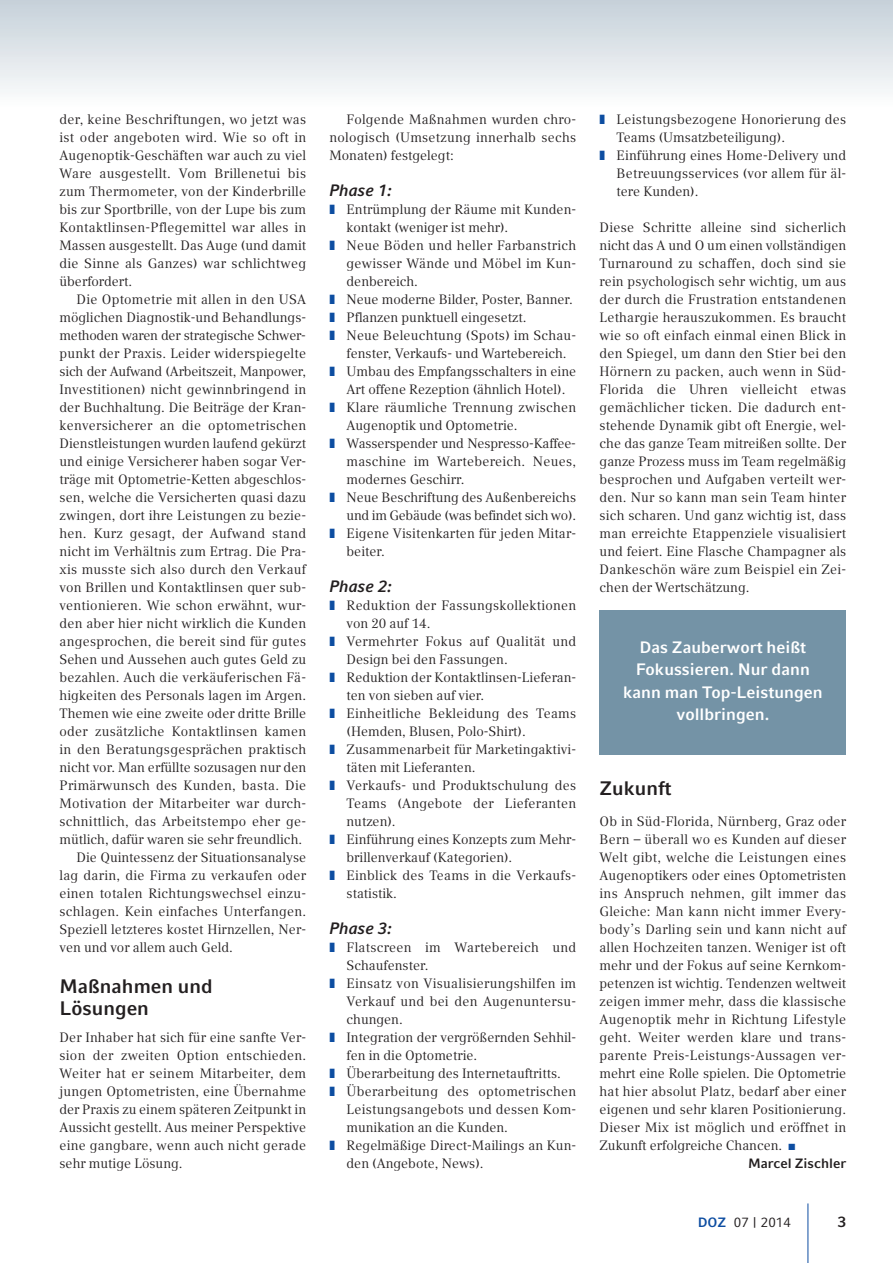
<style>
.page{position:relative;width:893px;height:1263px;background:#fff}
.page>*{position:absolute;margin:0;border:0;box-sizing:border-box;transform-origin:0 0}
.t1{font:700 19.5px/22.5px "Compatil Fact LT Pro";color:#231f20}
.t2{font:700 16.5px/22.5px "Compatil Fact LT Pro";color:#fff;text-align:center}
.t3{font:italic 700 16.5px "Compatil Fact LT Pro";color:#231f20}
.t4{font:700 15px "Compatil Fact LT Pro";color:#231f20}
.t5{font:13.5px/18px "Compatil Text LT Pro";letter-spacing:.01em;color:#231f20;text-align:justify}
.t6{font:13.5px "Compatil Text LT Pro";letter-spacing:-.015em;color:#231f20}
.t7{font:700 13.5px "Compatil Fact LT Pro";color:#231f20}
.t8{font:13.5px "Compatil Fact LT Pro";color:#231f20}
.s1{color:#0d4da1}
.s2{font-weight:700;color:#0d4da1}
</style>
<div class="page">
<hr style="left:807px;top:1203px;width:1px;height:60px;background:#0d4da1">
<div style="left:600px;top:610px;width:246px;height:144px;background:#7493a6"></div>
<p class="t5" style="left:60px;top:112px;width:248px">der, keine Beschriftungen, wo jetzt was ist oder angeboten wird. Wie so oft in Augenoptik-Geschäften war auch zu viel Ware ausgestellt. Vom Brillenetui bis zum Thermometer, von der Kinderbrille bis zur Sportbrille, von der Lupe bis zum Kontaktlinsen-Pflegemittel war alles in Massen ausgestellt. Das Auge (und damit die Sinne als Ganzes) war schlichtweg überfordert.</p>
<p class="t5" style="left:77px;top:292px;width:231px">Die Optometrie mit allen in den USA</p>
<p class="t5" style="left:60px;top:310px;width:248px">möglichen Diagnostik-und Behandlungs-</p>
<p class="t6" style="left:60px;top:331px;width:248px">methoden waren der strategische Schwer-</p>
<p class="t5" style="left:60px;top:346px;width:248px">punkt der Praxis. Leider widerspiegelte</p>
<p class="t6" style="left:60px;top:367px;width:248px">sich der Aufwand (Arbeitszeit, Manpower,</p>
<p class="t5" style="left:60px;top:382px;width:248px">Investitionen) nicht gewinnbringend in</p>
<p class="t5" style="left:60px;top:400px;width:248px">der Buchhaltung. Die Beiträge der Kran-</p>
<p class="t5" style="left:60px;top:418px;width:248px">kenversicherer an die optometrischen</p>
<p class="t5" style="left:60px;top:436px;width:248px">Dienstleistungen wurden laufend gekürzt</p>
<p class="t5" style="left:60px;top:454px;width:248px">und einige Versicherer haben sogar Ver-</p>
<p class="t5" style="left:60px;top:472px;width:248px">träge mit Optometrie-Ketten abgeschlos-</p>
<p class="t5" style="left:60px;top:490px;width:248px">sen, welche die Versicherten quasi dazu</p>
<p class="t5" style="left:60px;top:508px;width:248px">zwingen, dort ihre Leistungen zu bezie-</p>
<p class="t5" style="left:60px;top:526px;width:248px">hen. Kurz gesagt, der Aufwand stand</p>
<p class="t5" style="left:60px;top:544px;width:248px">nicht im Verhältnis zum Ertrag. Die Pra-</p>
<p class="t5" style="left:60px;top:562px;width:248px">xis musste sich also durch den Verkauf</p>
<p class="t5" style="left:60px;top:580px;width:248px">von Brillen und Kontaktlinsen quer sub-</p>
<p class="t5" style="left:60px;top:598px;width:248px">ventionieren. Wie schon erwähnt, wur-</p>
<p class="t5" style="left:60px;top:616px;width:248px">den aber hier nicht wirklich die Kunden</p>
<p class="t5" style="left:60px;top:634px;width:248px">angesprochen, die bereit sind für gutes</p>
<p class="t5" style="left:60px;top:652px;width:248px">Sehen und Aussehen auch gutes Geld zu</p>
<p class="t5" style="left:60px;top:670px;width:248px">bezahlen. Auch die verkäuferischen Fä-</p>
<p class="t5" style="left:60px;top:688px;width:248px">higkeiten des Personals lagen im Argen.</p>
<p class="t5" style="left:60px;top:706px;width:248px">Themen wie eine zweite oder dritte Brille</p>
<p class="t5" style="left:60px;top:724px;width:248px">oder zusätzliche Kontaktlinsen kamen</p>
<p class="t5" style="left:60px;top:742px;width:248px">in den Beratungsgesprächen praktisch</p>
<p class="t5" style="left:60px;top:760px;width:248px">nicht vor. Man erfüllte sozusagen nur den</p>
<p class="t5" style="left:60px;top:778px;width:248px">Primärwunsch des Kunden, basta. Die</p>
<p class="t5" style="left:60px;top:796px;width:248px">Motivation der Mitarbeiter war durch-</p>
<p class="t5" style="left:60px;top:814px;width:248px">schnittlich, das Arbeitstempo eher ge-</p>
<p class="t5" style="left:60px;top:832px;width:244px">mütlich, dafür waren sie sehr freundlich.</p>
<p class="t5" style="left:77px;top:850px;width:231px">Die Quintessenz der Situationsanalyse</p>
<p class="t5" style="left:60px;top:868px;width:248px">lag darin, die Firma zu verkaufen oder</p>
<p class="t5" style="left:60px;top:886px;width:248px">einen totalen Richtungswechsel einzu-</p>
<p class="t5" style="left:60px;top:904px;width:248px">schlagen. Kein einfaches Unterfangen.</p>
<p class="t5" style="left:60px;top:922px;width:248px">Speziell letzteres kostet Hirnzellen, Ner-</p>
<p class="t5" style="left:60px;top:940px;width:175px">ven und vor allem auch Geld.</p>
<h1 class="t1" style="left:60px;top:977px;width:155px">Maßnahmen und<br>Lösungen</h1>
<p class="t5" style="left:60px;top:1030px;width:248px">Der Inhaber hat sich für eine sanfte Ver&shy;sion der zweiten Option entschieden.<br>Weiter hat er seinem Mitarbeiter, dem jungen Optometristen, eine Übernahme der Praxis zu einem späteren Zeitpunkt in Aussicht gestellt. Aus meiner Perspektive eine gangbare, wenn auch nicht gerade sehr mutige Lösung.</p>
<p class="t5" style="left:330px;top:112px;width:248px;text-indent:17px">Folgende Maßnahmen wurden chro&shy;nologisch (Umsetzung innerhalb sechs Monaten) festgelegt:</p>
<p class="t3" style="left:330px;top:185px;width:64px">Phase 1:</p>
<p class="t5" style="left:347px;top:202px;width:231px;text-align:left">Entrümplung der Räume mit Kunden&shy;kontakt (weniger ist mehr).<br>Neue Böden und heller Farbanstrich gewisser Wände und Möbel im Kun&shy;denbereich.<br>Neue moderne Bilder, Poster, Banner.<br>Pflanzen punktuell eingesetzt.<br>Neue Beleuchtung (Spots) im Schau&shy;fenster, Verkaufs- und Wartebereich.<br>Umbau des Empfangsschalters in eine<br>Art offene Rezeption (ähnlich Hotel).<br>Klare räumliche Trennung zwischen<br>Augenoptik und Optometrie.<br>Wasserspender und Nespresso-Kaffee&shy;maschine im Wartebereich. Neues, modernes Geschirr.<br>Neue Beschriftung des Außenbereichs und im Gebäude (was befindet sich wo).<br>Eigene Visitenkarten für jeden Mitar&shy;beiter.</p>
<p class="t3" style="left:330px;top:581px;width:64px">Phase 2:</p>
<p class="t5" style="left:347px;top:598px;width:231px;text-align:left">Reduktion der Fassungskollektionen von 20 auf 14.<br>Vermehrter Fokus auf Qualität und<br>Design bei den Fassungen.<br>Reduktion der Kontaktlinsen-Lieferan&shy;ten von sieben auf vier.<br>Einheitliche Bekleidung des Teams (Hemden, Blusen, Polo-Shirt).<br>Zusammenarbeit für Marketingaktivi&shy;täten mit Lieferanten.<br>Verkaufs- und Produktschulung des<br>Teams (Angebote der Lieferanten nutzen).<br>Einführung eines Konzepts zum Mehr&shy;brillenverkauf (Kategorien).<br>Einblick des Teams in die Verkaufs&shy;statistik.</p>
<p class="t3" style="left:330px;top:923px;width:64px">Phase 3:</p>
<p class="t5" style="left:347px;top:940px;width:231px;text-align:left">Flatscreen im Wartebereich und<br>Schaufenster.<br>Einsatz von Visualisierungshilfen im<br>Verkauf und bei den Augenuntersu&shy;chungen.<br>Integration der vergrößernden Sehhil&shy;fen in die Optometrie.<br>Überarbeitung des Internetauftritts.<br>Überarbeitung des optometrischen<br>Leistungsangebots und dessen Kom&shy;munikation an die Kunden.<br>Regelmäßige Direct-Mailings an Kun&shy;den (Angebote, News).</p>
<p class="t5" style="left:617px;top:112px;width:231px;text-align:left">Leistungsbezogene Honorierung des<br>Teams (Umsatzbeteiligung).<br>Einführung eines Home-Delivery und<br>Betreuungsservices (vor allem für äl&shy;tere Kunden).</p>
<p class="t5" style="left:600px;top:220px;width:248px">Diese Schritte alleine sind sicherlich nicht das A und O um einen vollständigen Turnaround zu schaffen, doch sind sie rein psychologisch sehr wichtig, um aus der durch die Frustration entstandenen Lethargie herauszukommen. Es braucht wie so oft einfach einmal einen Blick in den Spiegel, um dann den Stier bei den Hörnern zu packen, auch wenn in Süd-Florida die Uhren vielleicht etwas gemächlicher ticken. Die dadurch ent&shy;stehende Dynamik gibt oft Energie, wel&shy;che das ganze Team mitreißen sollte. Der ganze Prozess muss im Team regelmäßig besprochen und Aufgaben verteilt wer&shy;den. Nur so kann man sein Team hinter sich scharen. Und ganz wichtig ist, dass man erreichte Etappenziele visualisiert und feiert. Eine Flasche Champagner als Dankeschön wäre zum Beispiel ein Zei&shy;chen der Wertschätzung.</p>
<p class="t2" style="left:623px;top:638px;width:201px">Das Zauberwort heißt<br>Fokussieren. Nur dann kann man Top-Leistungen vollbringen.</p>
<h1 class="t1" style="left:600px;top:779px;width:74px">Zukunft</h1>
<p class="t5" style="left:600px;top:814px;width:248px">Ob in Süd-Florida, Nürnberg, Graz oder Bern – überall wo es Kunden auf dieser Welt gibt, welche die Leistungen eines Augenoptikers oder eines Optometristen ins Anspruch nehmen, gilt immer das Gleiche: Man kann nicht immer Every&shy;body’s Darling sein und kann nicht auf allen Hochzeiten tanzen. Weniger ist oft mehr und der Fokus auf seine Kernkom&shy;petenzen ist wichtig. Tendenzen weltweit zeigen immer mehr, dass die klassische Augenoptik mehr in Richtung Lifestyle geht. Weiter werden klare und trans&shy;parente Preis-Leistungs-Aussagen ver&shy;mehrt eine Rolle spielen. Die Optometrie hat hier absolut Platz, bedarf aber einer eigenen und sehr klaren Positionierung.<br>Dieser Mix ist möglich und eröffnet in Zukunft erfolgreiche Chancen. <span class="s1">■</span></p>
<p class="t7" style="left:748px;top:1159px;width:100px">Marcel Zischler</p>
<p class="t8" style="left:698px;top:1217px;width:95px"><span class="s2">DOZ</span> 07 | 2014</p>
<p class="t4" style="left:838px;top:1216px;width:10px">3</p>
</div>
